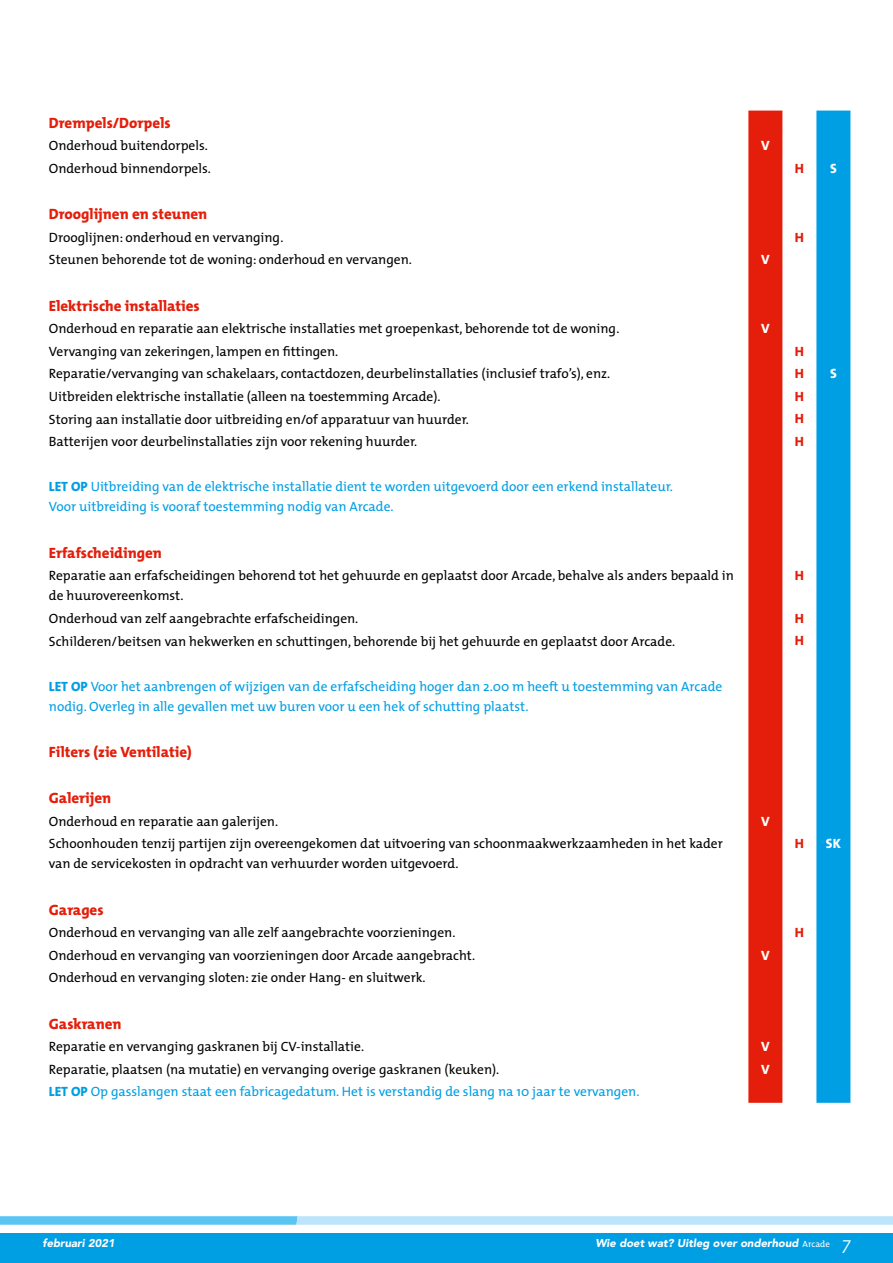
<style>
.page{position:relative;width:893px;height:1263px;background:#fff}
.page>*{position:absolute;margin:0;border:0;box-sizing:border-box;transform-origin:0 0}
.t1{font:800 15px "The Mix";color:#e41e0a}
.t2{font:13.5px/20.1px "The Mix";color:#000}
.t3{font:13.5px/20.1px "The Mix";color:#009ee3}
.t4{font:800 13.5px "The Mix";color:#e41e0a}
.t5{font:800 13.5px "The Mix";color:#fff}
.t6{font:italic 900 11.25px "Avenir";color:#fff}
.s1{font-weight:800}
.s2{font-family:"The Mix";font-weight:400;font-style:normal;font-size:9px}
.s3{font-weight:400;font-size:18px}
</style>
<div class="page">
<svg style="left:0;top:1216px;width:893px;height:9px"></svg>
<div style="left:0;top:1233px;width:893px;height:30px;background:#009ee3"></div>
<div style="left:748px;top:111px;width:34px;height:992px;background:#e41e0a"></div>
<div style="left:816px;top:111px;width:34px;height:992px;background:#009ee3"></div>
<p class="t1" style="left:49px;top:110px;width:123px">Drempels/Dorpels</p>
<p class="t2" style="left:49px;top:135px;width:159px">Onderhoud buitendorpels.</p>
<p class="t5" style="left:761px;top:134px;width:10px">V</p>
<p class="t2" style="left:49px;top:158px;width:162px">Onderhoud binnendorpels.</p>
<p class="t4" style="left:795px;top:157px;width:11px">H</p>
<p class="t5" style="left:830px;top:157px;width:8px">S</p>
<p class="t1" style="left:49px;top:201px;width:160px">Drooglijnen en steunen</p>
<p class="t2" style="left:49px;top:227px;width:235px">Drooglijnen: onderhoud en vervanging.</p>
<p class="t4" style="left:795px;top:226px;width:11px">H</p>
<p class="t2" style="left:49px;top:249px;width:363px">Steunen behorende tot de woning: onderhoud en vervangen.</p>
<p class="t5" style="left:761px;top:248px;width:10px">V</p>
<p class="t1" style="left:49px;top:293px;width:152px">Elektrische installaties</p>
<p class="t2" style="left:49px;top:318px;width:571px">Onderhoud en reparatie aan elektrische installaties met groepenkast, behorende tot de woning.</p>
<p class="t5" style="left:761px;top:317px;width:10px">V</p>
<p class="t2" style="left:49px;top:341px;width:290px">Vervanging van zekeringen, lampen en fittingen.</p>
<p class="t4" style="left:795px;top:340px;width:11px">H</p>
<p class="t2" style="left:49px;top:363px;width:561px">Reparatie/vervanging van schakelaars, contactdozen, deurbelinstallaties (inclusief trafo’s), enz.</p>
<p class="t4" style="left:795px;top:362px;width:11px">H</p>
<p class="t5" style="left:830px;top:362px;width:8px">S</p>
<p class="t2" style="left:49px;top:386px;width:392px">Uitbreiden elektrische installatie (alleen na toestemming Arcade).</p>
<p class="t4" style="left:795px;top:385px;width:11px">H</p>
<p class="t2" style="left:49px;top:408px;width:420px">Storing aan installatie door uitbreiding en/of apparatuur van huurder.</p>
<p class="t4" style="left:795px;top:407px;width:11px">H</p>
<p class="t2" style="left:49px;top:431px;width:368px">Batterijen voor deurbelinstallaties zijn voor rekening huurder.</p>
<p class="t4" style="left:795px;top:430px;width:11px">H</p>
<p class="t3" style="left:49px;top:476px;width:624px"><span class="s1">LET OP</span> Uitbreiding van de elektrische installatie dient te worden uitgevoerd door een erkend installateur.<br>Voor uitbreiding is vooraf toestemming nodig van Arcade.</p>
<p class="t1" style="left:49px;top:540px;width:114px">Erfafscheidingen</p>
<p class="t2" style="left:49px;top:565px;width:686px">Reparatie aan erfafscheidingen behorend tot het gehuurde en geplaatst door Arcade, behalve als anders bepaald in de huurovereenkomst.</p>
<p class="t4" style="left:795px;top:564px;width:11px">H</p>
<p class="t2" style="left:49px;top:608px;width:310px">Onderhoud van zelf aangebrachte erfafscheidingen.</p>
<p class="t4" style="left:795px;top:607px;width:11px">H</p>
<p class="t2" style="left:49px;top:630px;width:626px">Schilderen/beitsen van hekwerken en schuttingen, behorende bij het gehuurde en geplaatst door Arcade.</p>
<p class="t4" style="left:795px;top:629px;width:11px">H</p>
<p class="t3" style="left:49px;top:676px;width:675px"><span class="s1">LET OP</span> Voor het aanbrengen of wijzigen van de erfafscheiding hoger dan 2.00 m heeft u toestemming van Arcade nodig. Overleg in alle gevallen met uw buren voor u een hek of schutting plaatst.</p>
<p class="t1" style="left:49px;top:739px;width:144px">Filters (zie Ventilatie)</p>
<p class="t1" style="left:49px;top:785px;width:64px">Galerijen</p>
<p class="t2" style="left:49px;top:811px;width:229px">Onderhoud en reparatie aan galerijen.</p>
<p class="t5" style="left:761px;top:810px;width:10px">V</p>
<p class="t2" style="left:49px;top:833px;width:675px">Schoonhouden tenzij partijen zijn overeengekomen dat uitvoering van schoonmaakwerkzaamheden in het kader van de servicekosten in opdracht van verhuurder worden uitgevoerd.</p>
<p class="t4" style="left:795px;top:832px;width:11px">H</p>
<p class="t5" style="left:826px;top:832px;width:16px">SK</p>
<p class="t1" style="left:49px;top:897px;width:56px">Garages</p>
<p class="t2" style="left:49px;top:922px;width:407px">Onderhoud en vervanging van alle zelf aangebrachte voorzieningen.</p>
<p class="t4" style="left:795px;top:921px;width:11px">H</p>
<p class="t2" style="left:49px;top:945px;width:426px">Onderhoud en vervanging van voorzieningen door Arcade aangebracht.</p>
<p class="t5" style="left:761px;top:944px;width:10px">V</p>
<p class="t2" style="left:49px;top:967px;width:377px">Onderhoud en vervanging sloten: zie onder Hang- en sluitwerk.</p>
<p class="t1" style="left:49px;top:1011px;width:74px">Gaskranen</p>
<p class="t2" style="left:49px;top:1036px;width:315px">Reparatie en vervanging gaskranen bij CV-installatie.</p>
<p class="t5" style="left:761px;top:1035px;width:10px">V</p>
<p class="t2" style="left:49px;top:1059px;width:450px">Reparatie, plaatsen (na mutatie) en vervanging overige gaskranen (keuken).</p>
<p class="t5" style="left:761px;top:1058px;width:10px">V</p>
<p class="t3" style="left:49px;top:1081px;width:591px"><span class="s1">LET OP</span> Op gasslangen staat een fabricagedatum. Het is verstandig de slang na 10 jaar te vervangen.</p>
<p class="t6" style="left:43px;top:1236px;width:74px">februari 2021</p>
<p class="t6" style="left:595px;top:1236px;width:257px">Wie doet wat? Uitleg over onderhoud <span class="s2">Arcade</span> <span class="s3">7</span></p>
</div>
